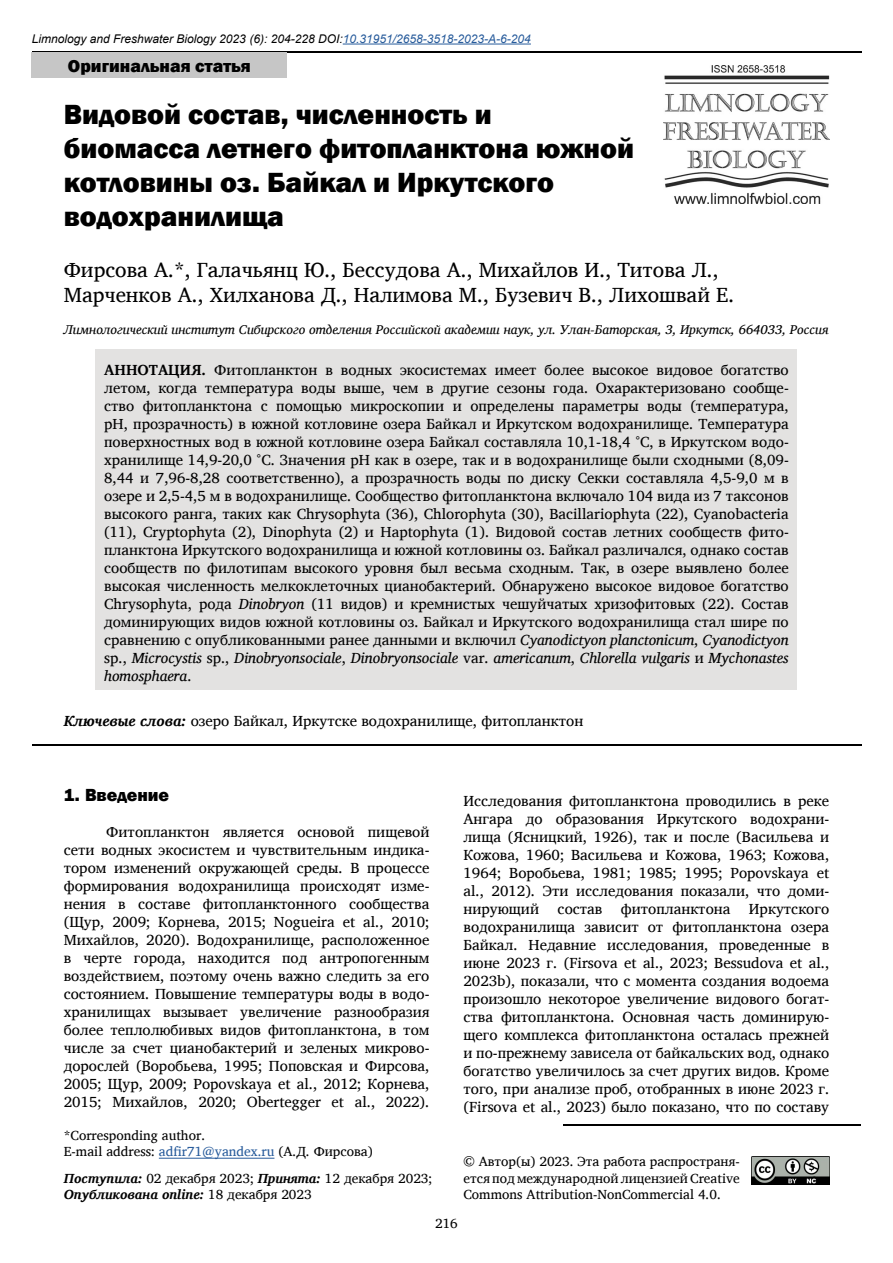
<style>
.page{position:relative;width:893px;height:1263px;background:#fff}
.page>*{position:absolute;margin:0;border:0;box-sizing:border-box;transform-origin:0 0}
.t1{font:800 28.5px/34.2px "Franklin Gothic";color:#000}
.t2{font:21px/25.2px "Charis SIL";color:#000}
.t3{font:800 18px "Franklin Gothic";color:#000}
.t4{font:15px/18px "Charis SIL";color:#000;text-align:justify}
.t5{font:13.5px/16.2px "Charis SIL";color:#000}
.t6{font:italic 13.05px "Charis SIL";color:#000}
.t7{font:italic 12px "Arial";color:#000}
.s1{color:#275b9b}
.s2{font-weight:700}
.s3{font-style:italic}
.s4{font-weight:700;font-style:italic}
</style>
<div class="page">
<hr style="left:32px;top:51px;width:829px;height:2px;background:#000">
<hr style="left:563px;top:1124px;width:298px;height:1px;background:#000">
<img style="left:663px;top:65px;width:166px;height:139px">
<img style="left:751px;top:1157px;width:78px;height:27px">
<hr style="left:343px;top:44px;width:188px;height:1px;background:#275b9b">
<div style="left:32px;top:53px;width:255px;height:25px;background:#c6c6c6"></div>
<div style="left:96px;top:349px;width:701px;height:341px;background:#e3e2e1"></div>
<hr style="left:159px;top:1158px;width:115px;height:1px;background:#275b9b">
<hr style="left:32px;top:744px;width:829px;height:1px;background:#000">
<p class="t7" style="left:32px;top:31px;width:500px">Limnology and Freshwater Biology 2023 (6): 204-228 DOI:<span class="s1">10.31951/2658-3518-2023-A-6-204</span></p>
<p class="t3" style="left:68px;top:54px;width:185px">Оригинальная статья</p>
<h1 class="t1" style="left:64px;top:97px;width:572px">Видовой состав, численность и биомасса летнего фитопланктона южной котловины оз. Байкал и Иркутского водохранилища</h1>
<h2 class="t2" style="left:64px;top:257px;width:672px">Фирсова A.*, Галачьянц Ю., Бессудова А., Михайлов И., Титова Л.,<br>Марченков А., Хилханова Д., Налимова М., Бузевич В., Лихошвай Е.</h2>
<p class="t6" style="left:64px;top:321px;width:766px">Лимнологический институт Сибирского отделения Российской академии наук, ул. Улан-Баторская, 3, Иркутск, 664033, Россия</p>
<p class="t4" style="left:104px;top:361px;width:686px"><span class="s2">АННОТАЦИЯ.</span> Фитопланктон в водных экосистемах имеет более высокое видовое богатство летом, когда температура воды выше, чем в другие сезоны года. Охарактеризовано сообще&shy;ство фитопланктона с помощью микроскопии и определены параметры воды (температура, pH, прозрачность) в южной котловине озера Байкал и Иркутском водохранилище. Температура поверхностных вод в южной котловине озера Байкал составляла 10,1-18,4 °С, в Иркутском водо&shy;хранилище 14,9-20,0 °С. Значения pH как в озере, так и в водохранилище были сходными (8,09- 8,44 и 7,96-8,28 соответственно), а прозрачность воды по диску Секки составляла 4,5-9,0 м в озере и 2,5-4,5 м в водохранилище. Сообщество фитопланктона включало 104 вида из 7 таксонов высокого ранга, таких как Chrysophyta (36), Chlorophyta (30), Bacillariophyta (22), Cyanobacteria (11), Cryptophyta (2), Dinophyta (2) и Haptophyta (1). Видовой состав летних сообществ фито&shy;планктона Иркутского водохранилища и южной котловины оз. Байкал различался, однако состав сообществ по филотипам высокого уровня был весьма сходным. Так, в озере выявлено более высокая численность мелкоклеточных цианобактерий. Обнаружено высокое видовое богатство Chrysophyta, рода <span class="s3">Dinobryon</span> (11 видов) и кремнистых чешуйчатых хризофитовых (22). Состав доминирующих видов южной котловины оз. Байкал и Иркутского водохранилища стал шире по сравнению с опубликованными ранее данными и включил <span class="s3">Cyanodictyon planctonicum</span>, <span class="s3">Cyanodictyon </span>sp., <span class="s3">Microcystis</span> sp., <span class="s3">Dinobryonsociale</span>, <span class="s3">Dinobryonsociale</span> var. <span class="s3">americanum</span>, <span class="s3">Chlorella vulgaris</span> и <span class="s3">Mychonastes homosphaera</span>.</p>
<p class="t4" style="left:64px;top:711px;width:521px"><span class="s4">Ключевые слова:</span> озеро Байкал, Иркутске водохранилище, фитопланктон</p>
<p class="t3" style="left:64px;top:783px;width:107px">1. Введение</p>
<p class="t4" style="left:64px;top:822px;width:367px;text-indent:43px">Фитопланктон является основой пищевой сети водных экосистем и чувствительным индика&shy;тором изменений окружающей среды. В процессе формирования водохранилища происходят изме&shy;нения в составе фитопланктонного сообщества (Щур, 2009; Корнева, 2015; Nogueira et al., 2010; Михайлов, 2020). Водохранилище, расположенное в черте города, находится под антропогенным воздействием, поэтому очень важно следить за его состоянием. Повышение температуры воды в водо&shy;хранилищах вызывает увеличение разнообразия более теплолюбивых видов фитопланктона, в том числе за счет цианобактерий и зеленых микрово&shy;дорослей (Воробьева, 1995; Поповская и Фирсова, 2005; Щур, 2009; Popovskaya et al., 2012; Корнева, 2015; Михайлов, 2020; Obertegger et al., 2022).</p>
<p class="t5" style="left:64px;top:1127px;width:311px">*Corresponding author.<br>E-mail address: <span class="s1">adfir71@yandex.ru</span> (А.Д. Фирсова)</p>
<p class="t5" style="left:64px;top:1170px;width:370px"><span class="s4">Поступила:</span> 02 декабря 2023; <span class="s4">Принята:</span> 12 декабря 2023;<br><span class="s4">Опубликована online:</span> 18 декабря 2023</p>
<p class="t4" style="left:463px;top:792px;width:367px">Исследования фитопланктона проводились в реке Ангара до образования Иркутского водохрани&shy;лища (Ясницкий, 1926), так и после (Васильева и Кожова, 1960; Васильева и Кожова, 1963; Кожова, 1964; Воробьева, 1981; 1985; 1995; Popovskaya et al., 2012). Эти исследования показали, что доми&shy;нирующий состав фитопланктона Иркутского водохранилища зависит от фитопланктона озера Байкал. Недавние исследования, проведенные в июне 2023 г. (Firsova et al., 2023; Bessudova et al., 2023b), показали, что с момента создания водоема произошло некоторое увеличение видового богат&shy;ства фитопланктона. Основная часть доминирую&shy;щего комплекса фитопланктона осталась прежней и по-прежнему зависела от байкальских вод, однако богатство увеличилось за счет других видов. Кроме того, при анализе проб, отобранных в июне 2023 г. (Firsova et al., 2023) было показано, что по составу</p>
<p class="t5" style="left:463px;top:1154px;width:278px;text-align:justify">© Автор(ы) 2023. Эта работа распространя&shy;ется под международной лицензией Creative Commons Attribution-NonCommercial 4.0.</p>
<p class="t5" style="left:435px;top:1215px;width:24px">216</p>
</div>
